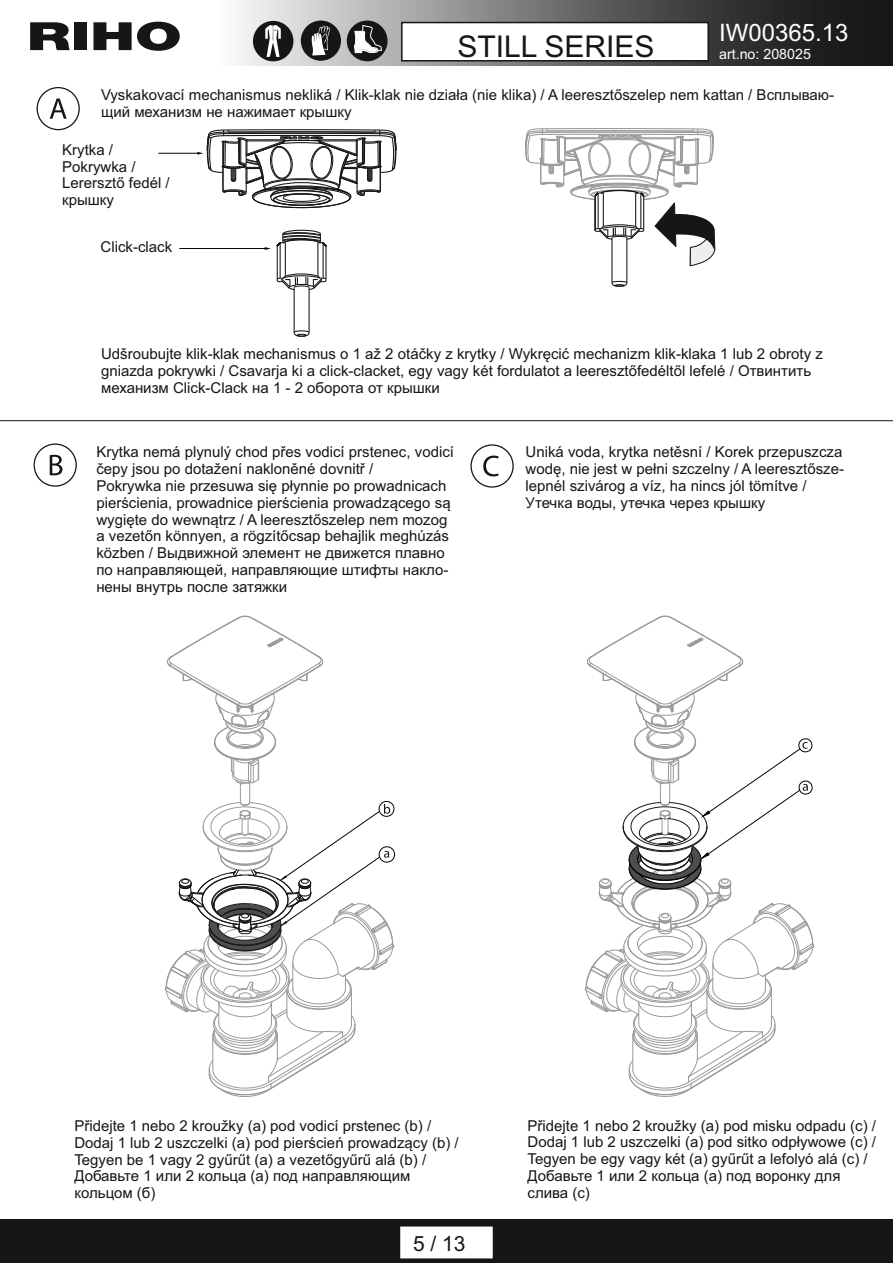
<style>
.page{position:relative;width:893px;height:1263px;background:#fff}
.page>*{position:absolute;margin:0;border:0;box-sizing:border-box;transform-origin:0 0}
.t1{font:30px "Arial";color:#151616}
.t2{font:24px "Arial";color:#fff}
.t3{font:21px "Arial";color:#151616}
.t4{font:15px/16.8px "Arial";color:#151616}
.t5{font:14.25px "Arial";color:#fff}
</style>
<div class="page">
<svg style="left:726px;top:0;width:167px;height:65px;background:#212121"></svg>
<svg style="left:30px;top:22px;width:40px;height:28px"></svg>
<div style="left:74px;top:22px;width:13px;height:28px;background:#151616"></div>
<svg style="left:93px;top:22px;width:87px;height:29px"></svg>
<svg style="left:0;top:1219px;width:893px;height:44px;background:#262727"></svg>
<svg style="left:50px;top:98px;width:17px;height:21px"></svg>
<div style="left:37px;top:87px;width:43px;height:43px;border:1px solid #151616;border-radius:50%"></div>
<svg style="left:50px;top:455px;width:12px;height:20px"></svg>
<div style="left:34px;top:443px;width:43px;height:44px;border:1px solid #151616;border-radius:50%"></div>
<svg style="left:483px;top:456px;width:16px;height:20px"></svg>
<div style="left:470px;top:444px;width:44px;height:44px;border:1px solid #151616;border-radius:50%"></div>
<hr style="left:0;top:420px;width:893px;height:1px;background:#151616">
<svg style="left:584px;top:615px;width:230px;height:482px"></svg>
<svg style="left:164px;top:615px;width:231px;height:482px"></svg>
<hr style="left:180px;top:248px;width:86px;height:1px;background:#020408">
<hr style="left:159px;top:153px;width:38px;height:1px;background:#020408">
<svg style="left:197px;top:0;width:529px;height:337px"></svg>
<h1 class="t1" style="left:457px;top:35px;width:199px">STILL SERIES</h1>
<h2 class="t2" style="left:719px;top:24px;width:131px">IW00365.13</h2>
<p class="t5" style="left:719px;top:49px;width:93px">art.no: 208025</p>
<p class="t4" style="left:101px;top:88px;width:735px">Vyskakovací mechanismus nekliká / Klik-klak nie działa (nie klika) / A leeresztőszelep nem kattan / Всплываю&shy;щий механизм не нажимает крышку</p>
<p class="t4" style="left:62px;top:143px;width:109px">Krytka /<br>Pokrywka /<br>Lerersztő fedél / крышку</p>
<p class="t4" style="left:101px;top:239px;width:73px">Click-clack</p>
<p class="t4" style="left:101px;top:347px;width:723px">Udšroubujte klik-klak mechanismus o 1 až 2 otáčky z krytky / Wykręcić mechanizm klik-klaka 1 lub 2 obroty z gniazda pokrywki / Csavarja ki a click-clacket, egy vagy két fordulatot a leeresztőfedéltől lefelé / Отвинтить механизм Click-Clack на 1 - 2 оборота от крышки</p>
<p class="t4" style="left:96px;top:445px;width:359px">Krytka nemá plynulý chod přes vodicí prstenec, vodicí čepy jsou po dotažení nakloněné dovnitř /<br>Pokrywka nie przesuwa się płynnie po prowadnicach pierścienia, prowadnice pierścienia prowadzącego są wygięte do wewnątrz / A leeresztőszelep nem mozog a vezetőn könnyen, a rögzítőcsap behajlik meghúzás közben / Выдвижной элемент не движется плавно по направляющей, направляющие штифты накло&shy;нены внутрь после затяжки</p>
<p class="t4" style="left:526px;top:445px;width:320px">Uniká voda, krytka netěsní / Korek przepuszcza wodę, nie jest w pełni szczelny / A leeresztősze&shy;lepnél szivárog a víz, ha nincs jól tömítve / Утечка воды, утечка через крышку</p>
<p class="t4" style="left:74px;top:1119px;width:386px">Přidejte 1 nebo 2 kroužky (a) pod vodicí prstenec (b) / Dodaj 1 lub 2 uszczelki (a) pod pierścień prowadzący (b) / Tegyen be 1 vagy 2 gyűrűt (a) a vezetőgyűrű alá (b) / Добавьте 1 или 2 кольца (а) под направляющим кольцом (б)</p>
<p class="t4" style="left:528px;top:1118px;width:350px">Přidejte 1 nebo 2 kroužky (a) pod misku odpadu (c) / Dodaj 1 lub 2 uszczelki (a) pod sitko odpływowe (c) / Tegyen be egy vagy két (a) gyűrűt a lefolyó alá (c) / Добавьте 1 или 2 кольца (а) под воронку для слива (с)</p>
<h3 class="t3" style="left:413px;top:1235px;width:54px">5 / 13</h3>
</div>
